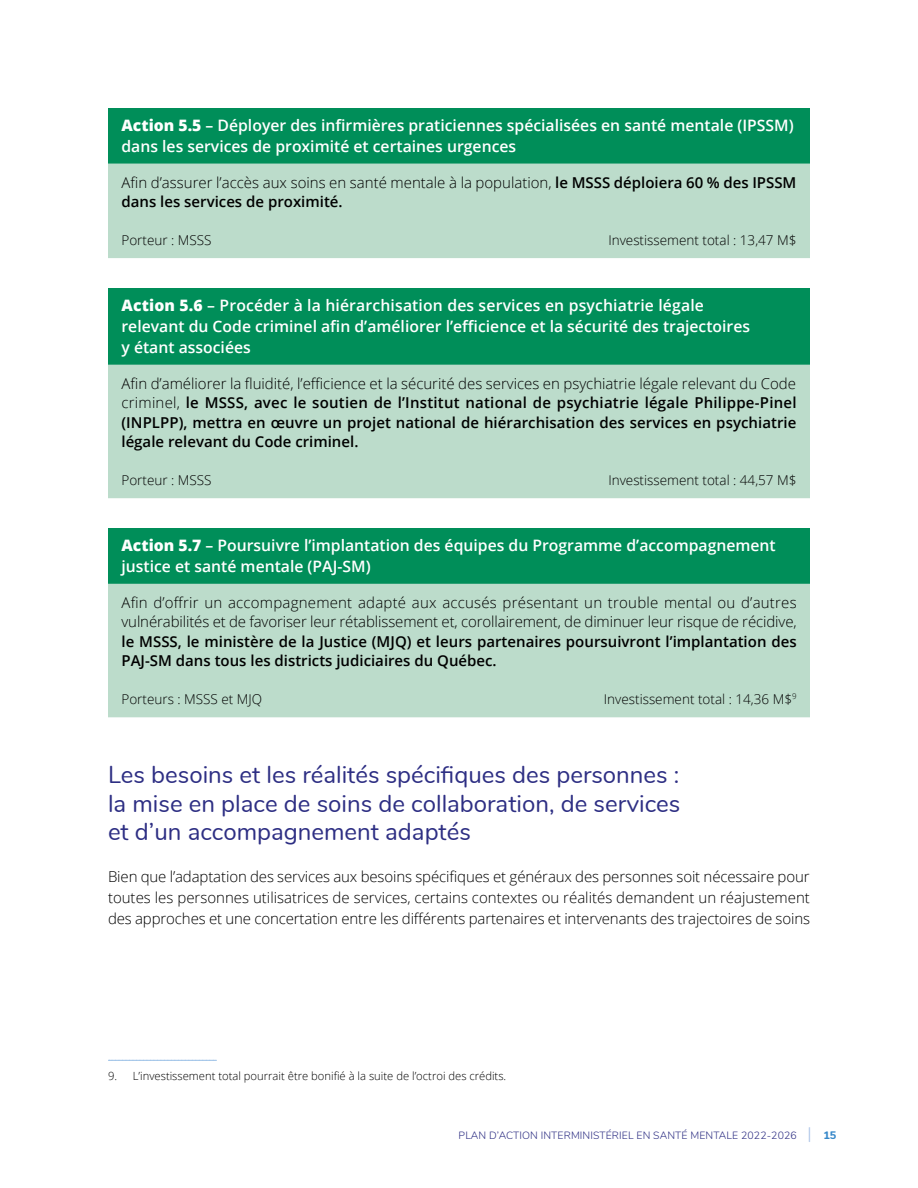
<style>
.page{position:relative;width:918px;height:1188px;background:#fff}
.page>*{position:absolute;margin:0;border:0;box-sizing:border-box;transform-origin:0 0}
.t1{font:24px/28.5px "Nunito";color:#2d2e83;text-align:justify}
.TH_-_Blanc{font:600 15.75px/21px "Open Sans";color:#fff}
.TD{font:300 15px/19.5px "Open Sans";letter-spacing:-.01em;color:#000;text-align:justify}
.TD-2{font:600 15px/19.5px "Open Sans";color:#000;text-align:justify}
.TD_-_Aligné_à_droite{font:300 13.5px "Open Sans";color:#000}
.TD-3{font:300 13.5px "Open Sans";color:#000}
.Note{font:300 11.25px "Open Sans";color:#000}
.t2{font:300 10.5px "Nunito";letter-spacing:.01em;color:#2d2e83}
.s1{font-weight:800}
.s2{font-weight:600}
.s3{font-weight:300}
.s4{font-size:16.5px;color:#a9c1e6}
.s5{font-weight:800;font-size:10.8px;color:#3788c9}
</style>
<div class="page">
<div style="left:108px;top:108px;width:702px;height:56px;background:#008e59"></div>
<div style="left:108px;top:164px;width:702px;height:94px;background:#bcdccb"></div>
<div style="left:108px;top:288px;width:702px;height:77px;background:#008e59"></div>
<div style="left:108px;top:365px;width:702px;height:133px;background:#bcdccb"></div>
<div style="left:108px;top:528px;width:702px;height:56px;background:#008e59"></div>
<div style="left:108px;top:584px;width:702px;height:133px;background:#bcdccb"></div>
<svg style="left:109px;top:1060px;width:107px;height:1px"></svg>
<p class="TH_-_Blanc" style="left:122px;top:114px;width:674px"><span class="s1">Action 5.5</span> – Déployer des infirmières praticiennes spécialisées en santé mentale (IPSSM) dans les services de proximité et certaines urgences</p>
<p class="TD" style="left:122px;top:172px;width:677px">Afin d’assurer l’accès aux soins en santé mentale à la population, <span class="s2">le MSSS déploiera 60 % des IPSSM dans les services de proximité.</span></p>
<p class="TD-3" style="left:122px;top:230px;width:92px">Porteur : MSSS</p>
<p class="TD_-_Aligné_à_droite" style="left:608px;top:230px;width:190px">Investissement total : 13,47 M$</p>
<p class="TH_-_Blanc" style="left:122px;top:294px;width:630px"><span class="s1">Action 5.6</span> – Procéder à la hiérarchisation des services en psychiatrie légale relevant du Code criminel afin d’améliorer l’efficience et la sécurité des trajectoires y étant associées</p>
<p class="TD-2" style="left:122px;top:373px;width:677px"><span class="s3">Afin d’améliorer la fluidité, l’efficience et la sécurité des services en psychiatrie légale relevant du Code criminel,</span> le MSSS, avec le soutien de l’Institut national de psychiatrie légale Philippe-Pinel (INPLPP), mettra en œuvre un projet national de hiérarchisation des services en psychiatrie légale relevant du Code criminel.</p>
<p class="TD-3" style="left:122px;top:471px;width:92px">Porteur : MSSS</p>
<p class="TD_-_Aligné_à_droite" style="left:608px;top:471px;width:190px">Investissement total : 44,57 M$</p>
<p class="TH_-_Blanc" style="left:122px;top:534px;width:656px"><span class="s1">Action 5.7</span> – Poursuivre l’implantation des équipes du Programme d’accompagnement justice et santé mentale (PAJ-SM)</p>
<p class="TD" style="left:122px;top:592px;width:677px">Afin d’offrir un accompagnement adapté aux accusés présentant un trouble mental ou d’autres vulnérabilités et de favoriser leur rétablissement et, corollairement, de diminuer leur risque de récidive, <span class="s2">le MSSS, le ministère de la Justice (MJQ) et leurs partenaires poursuivront l’implantation des PAJ-SM dans tous les districts judiciaires du Québec.</span></p>
<p class="TD-3" style="left:122px;top:690px;width:142px">Porteurs : MSSS et MJQ</p>
<p class="TD_-_Aligné_à_droite" style="left:604px;top:690px;width:194px">Investissement total : 14,36 M$<sup>9</sup></p>
<h3 class="t1" style="left:108px;top:759px;width:574px">Les besoins et les réalités spécifiques des personnes : la mise en place de soins de collaboration, de services et d’un accompagnement adaptés</h3>
<p class="TD" style="left:108px;top:866px;width:704px;line-height:21px">Bien que l’adaptation des services aux besoins spécifiques et généraux des personnes soit nécessaire pour toutes les personnes utilisatrices de services, certains contextes ou réalités demandent un réajustement des approches et une concertation entre les différents partenaires et intervenants des trajectoires de soins</p>
<p class="Note" style="left:108px;top:1068px;width:400px">9. L’investissement total pourrait être bonifié à la suite de l’octroi des crédits.</p>
<p class="t2" style="left:459px;top:1128px;width:379px">PLAN D’ACTION INTERMINISTÉRIEL EN SANTÉ MENTALE 2022-2026 <span class="s4">|</span> <span class="s5">15</span></p>
</div>
